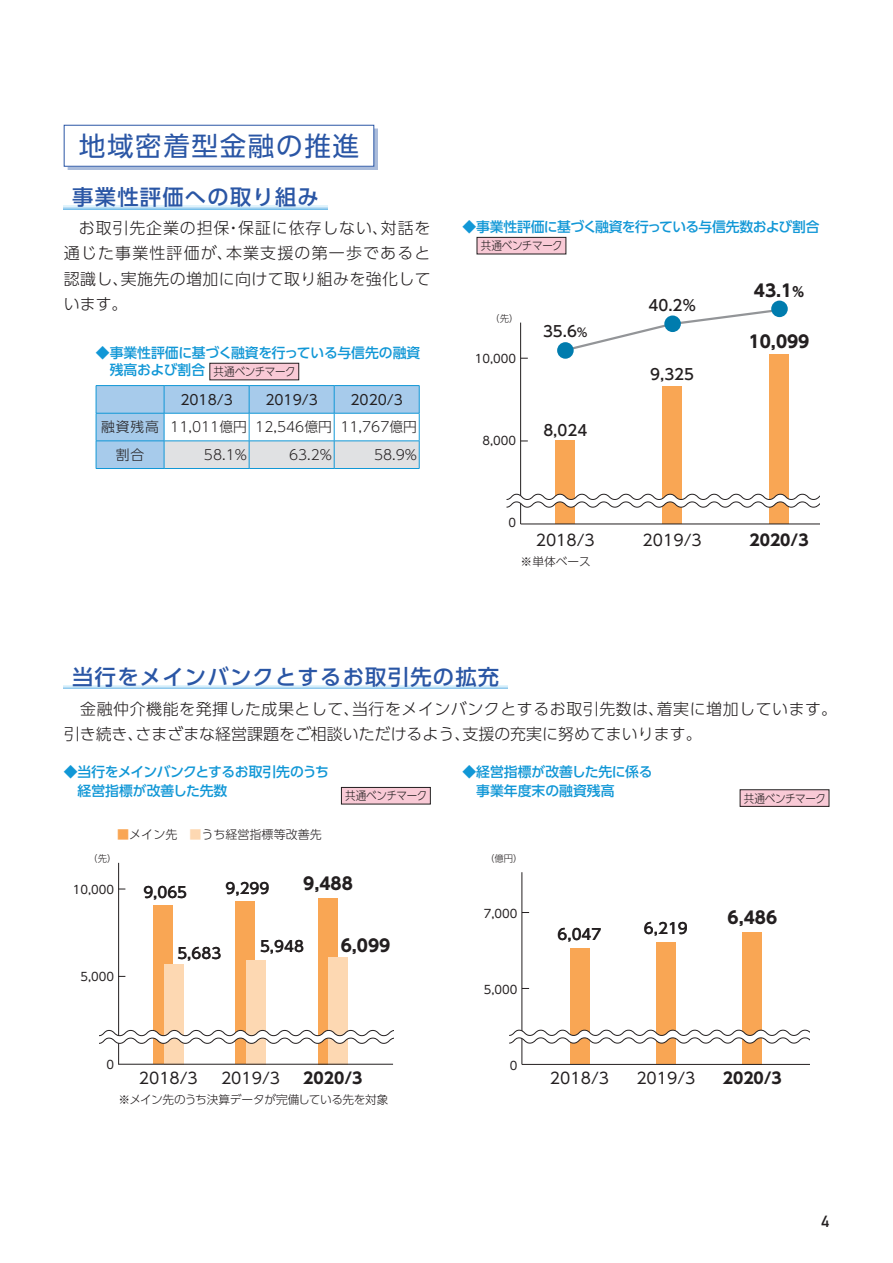
<style>
.page{position:relative;width:893px;height:1263px;background:#fff}
.page>*{position:absolute;margin:0;border:0;box-sizing:border-box;transform-origin:0 0}
.t1{font:26.55px "UD Shin Go Pro";letter-spacing:.06em;color:#2a56a5}
.t2{font:500 21.3px "UD Shin Go Pro";letter-spacing:.06em;color:#2a56a5}
.t3{font:700 16.8px "UD Shin Go Pro";color:#231f20}
.t4{font:300 15.9px/25.5px "UD Shin Go Pro";letter-spacing:.035em;color:#231f20}
.t5{font:15.9px "DIN Mittelschrift Std";color:#231f20}
.t6{font:15.6px "UD Shin Go Pro";color:#231f20}
.t7{font:700 15.6px "UD Shin Go Pro";color:#231f20}
.t8{font:500 15px "UD Shin Go Pro";color:#231f20}
.t9{font:500 13.8px/19.2px "UD Shin Go Pro";letter-spacing:-.01em;color:#1197d6}
.t10{font:300 13.8px/27.6px "UD Shin Go Pro";color:#231f20}
.t11{font:500 13.8px "UD Shin Go Pro";letter-spacing:-.035em;color:#1197d6}
.t12{font:13.8px "UD Shin Go Pro";color:#231f20}
.t13{font:300 12px "UD Shin Go Pro";color:#231f20}
.t14{font:300 11.7px "UD Shin Go Pro";letter-spacing:-.03em;color:#231f20}
.t15{font:300 11.7px "UD Shin Go Pro";letter-spacing:-.03em;color:#231f20;scale:.9 1}
.t16{font:11.55px "UD Shin Go Pro";color:#231f20}
.t17{font:300 9.45px "UD Shin Go Pro";color:#231f20}
.s1{font-weight:300;font-size:11.7px;color:#231f20}
.s2{font-size:12px}
.s3{font-size:13.5px}
.s4{color:#f9a654}
.s5{color:#fdd8b2}
</style>
<div class="page">
<div style="left:67px;top:128px;width:311px;height:42px;background:#aabcdb"></div>
<div style="left:64px;top:125px;width:310px;height:41px;background:#fff"></div>
<div style="left:64px;top:125px;width:310px;height:42px;border:1px solid #2a56a5"></div>
<svg style="left:64px;top:686px;width:444px;height:3px"></svg>
<div style="left:769px;top:354px;width:20px;height:170px;background:#f9a654"></div>
<div style="left:662px;top:386px;width:20px;height:138px;background:#f9a654"></div>
<div style="left:555px;top:440px;width:20px;height:84px;background:#f9a654"></div>
<hr style="left:521px;top:523px;width:299px;height:1px;background:#231f20">
<hr style="left:520px;top:323px;width:1px;height:201px;background:#231f20">
<svg style="left:568px;top:310px;width:217px;height:39px"></svg>
<div style="left:557px;top:342px;width:17px;height:17px;background:#007cae;border-radius:50%"></div>
<div style="left:664px;top:315px;width:17px;height:17px;background:#007cae;border-radius:50%"></div>
<div style="left:771px;top:301px;width:17px;height:16px;background:#007cae;border-radius:50%"></div>
<svg style="left:506px;top:494px;width:314px;height:14px"></svg>
<div style="left:477px;top:237px;width:89px;height:17px;background:#f9cad6"></div>
<div style="left:477px;top:237px;width:89px;height:17px;border:1px solid #231f20"></div>
<div style="left:740px;top:790px;width:89px;height:16px;background:#f9cad6"></div>
<div style="left:740px;top:789px;width:89px;height:17px;border:1px solid #231f20"></div>
<div style="left:341px;top:787px;width:89px;height:17px;background:#f9cad6"></div>
<div style="left:341px;top:787px;width:90px;height:17px;border:1px solid #231f20"></div>
<div style="left:743px;top:932px;width:19px;height:132px;background:#f9a654"></div>
<div style="left:570px;top:948px;width:19px;height:116px;background:#f9a654"></div>
<div style="left:656px;top:942px;width:20px;height:122px;background:#f9a654"></div>
<hr style="left:522px;top:1064px;width:288px;height:1px;background:#231f20">
<hr style="left:521px;top:872px;width:1px;height:192px;background:#231f20">
<svg style="left:509px;top:1030px;width:301px;height:13px"></svg>
<div style="left:318px;top:898px;width:19px;height:166px;background:#f9a654"></div>
<div style="left:328px;top:957px;width:20px;height:108px;background:#fdd8b2"></div>
<hr style="left:118px;top:863px;width:1px;height:202px;background:#231f20">
<div style="left:153px;top:905px;width:20px;height:159px;background:#f9a654"></div>
<div style="left:164px;top:964px;width:19px;height:101px;background:#fdd8b2"></div>
<div style="left:235px;top:901px;width:20px;height:163px;background:#f9a654"></div>
<div style="left:246px;top:960px;width:20px;height:105px;background:#fdd8b2"></div>
<svg style="left:337px;top:934px;width:1px;height:23px"></svg>
<hr style="left:119px;top:1064px;width:274px;height:1px;background:#231f20">
<svg style="left:99px;top:1030px;width:294px;height:14px"></svg>
<svg style="left:64px;top:206px;width:263px;height:3px"></svg>
<hr style="left:96px;top:385px;width:68px;height:1px;background:#1197d6">
<hr style="left:164px;top:385px;width:85px;height:1px;background:#1197d6">
<hr style="left:249px;top:385px;width:85px;height:1px;background:#1197d6">
<hr style="left:334px;top:385px;width:85px;height:1px;background:#1197d6">
<hr style="left:96px;top:468px;width:68px;height:1px;background:#1197d6">
<hr style="left:164px;top:468px;width:85px;height:1px;background:#1197d6">
<hr style="left:249px;top:468px;width:85px;height:1px;background:#1197d6">
<hr style="left:334px;top:468px;width:85px;height:1px;background:#1197d6">
<svg style="left:96px;top:386px;width:324px;height:82px"></svg>
<div style="left:210px;top:363px;width:89px;height:17px;background:#f9cad6"></div>
<div style="left:210px;top:363px;width:89px;height:17px;border:1px solid #231f20"></div>
<h1 class="t1" style="left:79px;top:124px;width:282px">地域密着型金融の推進</h1>
<h2 class="t2" style="left:72px;top:180px;width:248px">事業性評価への取り組み</h2>
<p class="t4" style="left:64px;top:214px;width:368px;text-align:justify;text-indent:15px">お取引先企業の担保・保証に依存しない、対話を通じた事業性評価が、本業支援の第一歩であると認識し、実施先の増加に向けて取り組みを強化しています。</p>
<p class="t9" style="left:96px;top:344px;width:326px;line-height:17px">◆事業性評価に基づく融資を行っている与信先の融資　残高および割合 <span class="s1">共通ベンチマーク</span></p>
<p class="t12" style="left:180px;top:388px;width:54px">2018/3</p>
<p class="t12" style="left:265px;top:388px;width:54px">2019/3</p>
<p class="t12" style="left:350px;top:388px;width:54px">2020/3</p>
<p class="t10" style="left:116px;top:413px;width:303px;text-indent:-15px">融資残高 11,011億円 12,546億円 11,767億円割合</p>
<p class="t10" style="left:204px;top:440px;width:45px">58.1%</p>
<p class="t10" style="left:289px;top:440px;width:45px">63.2%</p>
<p class="t10" style="left:374px;top:440px;width:45px">58.9%</p>
<p class="t11" style="left:462px;top:215px;width:359px">◆事業性評価に基づく融資を行っている与信先数および割合</p>
<p class="t15" style="left:481px;top:236px;width:93px">共通ベンチマーク</p>
<p class="t17" style="left:490px;top:310px;width:30px">（先）</p>
<p class="t16" style="left:475px;top:349px;width:43px">10,000</p>
<p class="t16" style="left:482px;top:432px;width:35px">8,000</p>
<p class="t8" style="left:543px;top:319px;width:47px">35.6<span class="s2">％</span></p>
<p class="t8" style="left:543px;top:418px;width:45px">8,024</p>
<p class="t16" style="left:508px;top:514px;width:9px">0</p>
<p class="t6" style="left:536px;top:527px;width:61px">2018/3</p>
<p class="t14" style="left:521px;top:552px;width:72px">※単体ベース</p>
<p class="t8" style="left:649px;top:293px;width:50px">40.2％</p>
<p class="t8" style="left:650px;top:362px;width:45px">9,325</p>
<p class="t3" style="left:754px;top:277px;width:53px">43.1<span class="s3">％</span></p>
<p class="t3" style="left:749px;top:328px;width:62px">10,099</p>
<p class="t6" style="left:643px;top:527px;width:61px">2019/3</p>
<p class="t7" style="left:749px;top:527px;width:61px">2020/3</p>
<h2 class="t2" style="left:72px;top:660px;width:428px">当行をメインバンクとするお取引先の拡充</h2>
<p class="t4" style="left:64px;top:695px;width:775px">　金融仲介機能を発揮した成果として、当行をメインバンクとするお取引先数は、着実に増加しています。引き続き、さまざまな経営課題をご相談いただけるよう、支援の充実に努めてまいります。</p>
<p class="t9" style="left:64px;top:761px;width:267px">◆当行をメインバンクとするお取引先のうち　経営指標が改善した先数</p>
<p class="t17" style="left:88px;top:851px;width:30px">（先）</p>
<p class="t13" style="left:117px;top:824px;width:206px"><span class="s4">■</span>メイン先　<span class="s5">■</span>うち経営指標等改善先</p>
<p class="t9" style="left:462px;top:761px;width:192px">◆経営指標が改善した先に係る</p>
<p class="t15" style="left:345px;top:786px;width:93px">共通ベンチマーク</p>
<p class="t9" style="left:462px;top:780px;width:154px">　事業年度末の融資残高</p>
<p class="t17" style="left:485px;top:850px;width:39px">（億円）</p>
<p class="t16" style="left:73px;top:880px;width:43px">10,000</p>
<p class="t16" style="left:80px;top:967px;width:35px">5,000</p>
<p class="t8" style="left:143px;top:880px;width:45px">9,065</p>
<p class="t8" style="left:226px;top:876px;width:45px">9,299</p>
<p class="t3" style="left:303px;top:870px;width:51px">9,488</p>
<p class="t8" style="left:177px;top:941px;width:45px">5,683</p>
<p class="t8" style="left:260px;top:934px;width:45px">5,948</p>
<p class="t3" style="left:341px;top:932px;width:51px">6,099</p>
<p class="t16" style="left:106px;top:1055px;width:9px">0</p>
<p class="t6" style="left:139px;top:1066px;width:61px">2018/3</p>
<p class="t6" style="left:221px;top:1066px;width:61px">2019/3</p>
<p class="t7" style="left:303px;top:1065px;width:61px">2020/3</p>
<p class="t14" style="left:119px;top:1090px;width:272px">※メイン先のうち決算データが完備している先を対象</p>
<p class="t16" style="left:484px;top:904px;width:35px">7,000</p>
<p class="t16" style="left:484px;top:980px;width:35px">5,000</p>
<p class="t16" style="left:510px;top:1056px;width:9px">0</p>
<p class="t8" style="left:558px;top:922px;width:45px">6,047</p>
<p class="t8" style="left:644px;top:916px;width:45px">6,219</p>
<p class="t6" style="left:550px;top:1065px;width:61px">2018/3</p>
<p class="t6" style="left:636px;top:1065px;width:61px">2019/3</p>
<p class="t15" style="left:744px;top:788px;width:93px">共通ベンチマーク</p>
<p class="t3" style="left:728px;top:904px;width:51px">6,486</p>
<p class="t7" style="left:723px;top:1065px;width:61px">2020/3</p>
<p class="t5" style="left:821px;top:1212px;width:9px">4</p>
</div>
